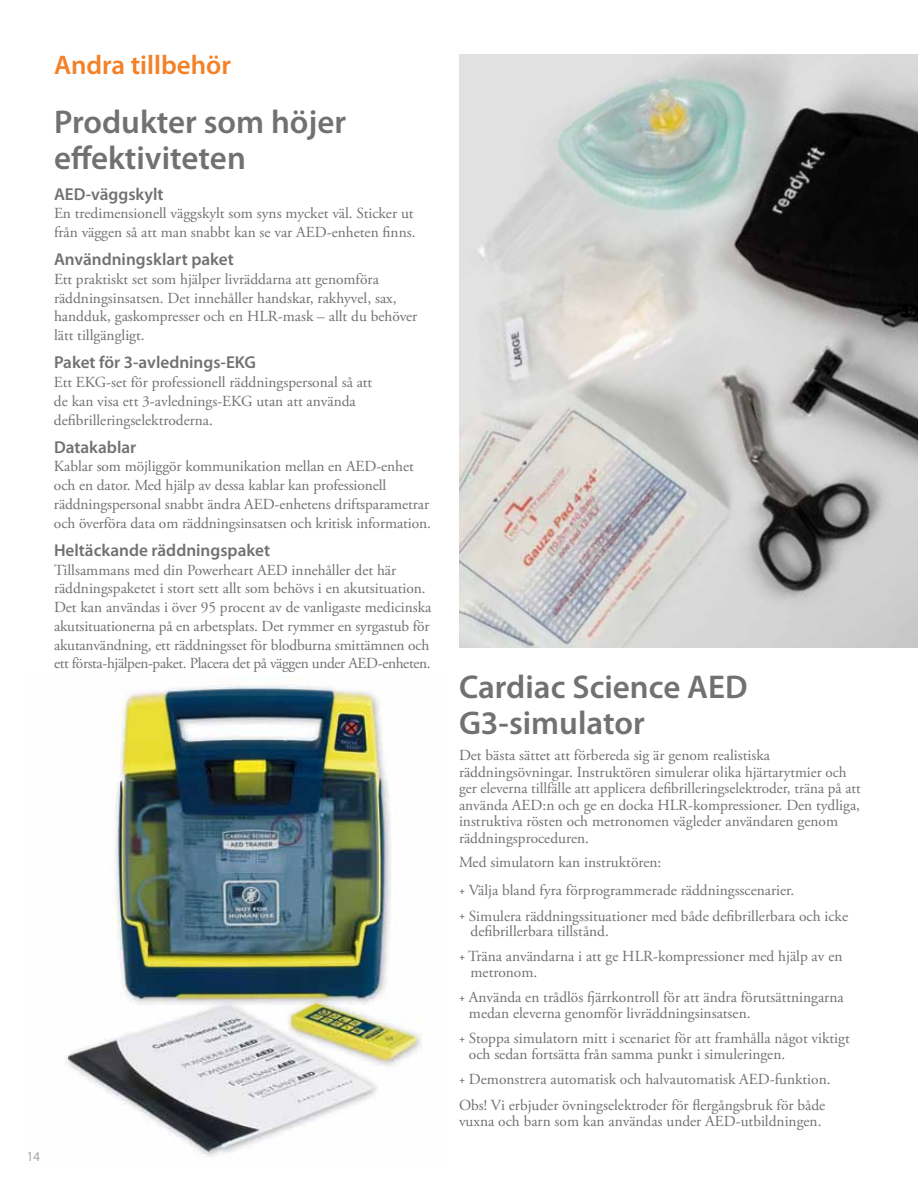
<style>
.page{position:relative;width:918px;height:1188px;background:#fff}
.page>*{position:absolute;margin:0;border:0;box-sizing:border-box;transform-origin:0 0}
.t1{font:600 33px/36px "Myriad Pro";color:#717073}
.t2{font:600 27px "Myriad Pro";color:#f58025}
.t3{font:600 17.25px "Myriad Pro";color:#717073}
.t4{font:15.3px/18.8px "Adobe Garamond Pro";color:#717073}
.t5{font:300 13.5px "Myriad Pro";color:#717073}
.s1{font-weight:600;font-size:12px}
</style>
<div class="page">
<img style="left:459px;top:54px;width:459px;height:594px">
<img style="left:65px;top:685px;width:357px;height:472px">
<h2 class="t2" style="left:54px;top:48px;width:179px">Andra tillbehör</h2>
<h1 class="t1" style="left:54px;top:103px;width:294px">Produkter som höjer effektiviteten</h1>
<p class="t3" style="left:54px;top:183px;width:111px">AED-väggskylt</p>
<p class="t4" style="left:54px;top:205px;width:363px">En tredimensionell väggskylt som syns mycket väl. Sticker ut från väggen så att man snabbt kan se var AED-enheten finns.</p>
<p class="t3" style="left:54px;top:248px;width:181px">Användningsklart paket</p>
<p class="t4" style="left:54px;top:270px;width:365px">Ett praktiskt set som hjälper livräddarna att genomföra räddningsinsatsen. Det innehåller handskar, rakhyvel, sax, handduk, gaskompresser och en HLR-mask – allt du behöver lätt tillgängligt.</p>
<p class="t3" style="left:54px;top:351px;width:203px">Paket för 3-avlednings-EKG</p>
<p class="t4" style="left:54px;top:373px;width:320px">Ett EKG-set för professionell räddningspersonal så att de kan visa ett 3-avlednings-EKG utan att använda defibrilleringselektroderna.</p>
<p class="t3" style="left:54px;top:436px;width:84px">Datakablar</p>
<p class="t4" style="left:54px;top:458px;width:378px">Kablar som möjliggör kommunikation mellan en AED-enhet och en dator. Med hjälp av dessa kablar kan professionell räddningspersonal snabbt ändra AED-enhetens driftsparametrar och överföra data om räddningsinsatsen och kritisk information.</p>
<p class="t3" style="left:54px;top:539px;width:218px">Heltäckande räddningspaket</p>
<p class="t4" style="left:54px;top:561px;width:379px">Tillsammans med din Powerheart AED innehåller det här räddningspaketet i stort sett allt som behövs i en akutsituation.<br>Det kan användas i över 95 procent av de vanligaste medicinska akutsituationerna på en arbetsplats. Det rymmer en syrgastub för akutanvändning, ett räddningsset för blodburna smittämnen och ett första-hjälpen-paket. Placera det på väggen under AED-enheten.</p>
<p class="t5" style="left:27px;top:1148px;width:15px">14</p>
<h1 class="t1" style="left:459px;top:668px;width:290px">Cardiac Science AED<br>G3-simulator</h1>
<p class="t4" style="left:459px;top:748px;width:403px;line-height:16.5px">Det bästa sättet att förbereda sig är genom realistiska räddningsövningar. Instruktören simulerar olika hjärtarytmier och ger eleverna tillfälle att applicera defibrilleringselektroder, träna på att använda AED:n och ge en docka HLR-kompressioner. Den tydliga, instruktiva rösten och metronomen vägleder användaren genom räddningsproceduren.</p>
<p class="t4" style="left:459px;top:849px;width:337px;line-height:28.2px">Med simulatorn kan instruktören:<br><span class="s1">+</span> Välja bland fyra förprogrammerade räddningsscenarier.</p>
<p class="t4" style="left:471px;top:908px;width:379px;line-height:15.8px;text-indent:-12px"><span class="s1">+</span> Simulera räddningssituationer med både defibrillerbara och icke defibrillerbara tillstånd.</p>
<p class="t4" style="left:471px;top:949px;width:373px;line-height:15.8px;text-indent:-12px"><span class="s1">+</span> Träna användarna i att ge HLR-kompressioner med hjälp av en metronom.</p>
<p class="t4" style="left:469px;top:990px;width:376px;line-height:15.8px;text-indent:-10px"><span class="s1">+</span> Använda en trådlös fjärrkontroll för att ändra förutsättningarna medan eleverna genomför livräddningsinsatsen.</p>
<p class="t4" style="left:469px;top:1031px;width:382px;line-height:15.8px;text-indent:-10px"><span class="s1">+</span> Stoppa simulatorn mitt i scenariet för att framhålla något viktigt och sedan fortsätta från samma punkt i simuleringen.</p>
<p class="t4" style="left:459px;top:1067px;width:373px;line-height:26px"><span class="s1">+</span> Demonstrera automatisk och halvautomatisk AED-funktion.<br>Obs! Vi erbjuder övningselektroder för flergångsbruk för både</p>
<p class="t4" style="left:459px;top:1113px;width:364px">vuxna och barn som kan användas under AED-utbildningen.</p>
</div>
